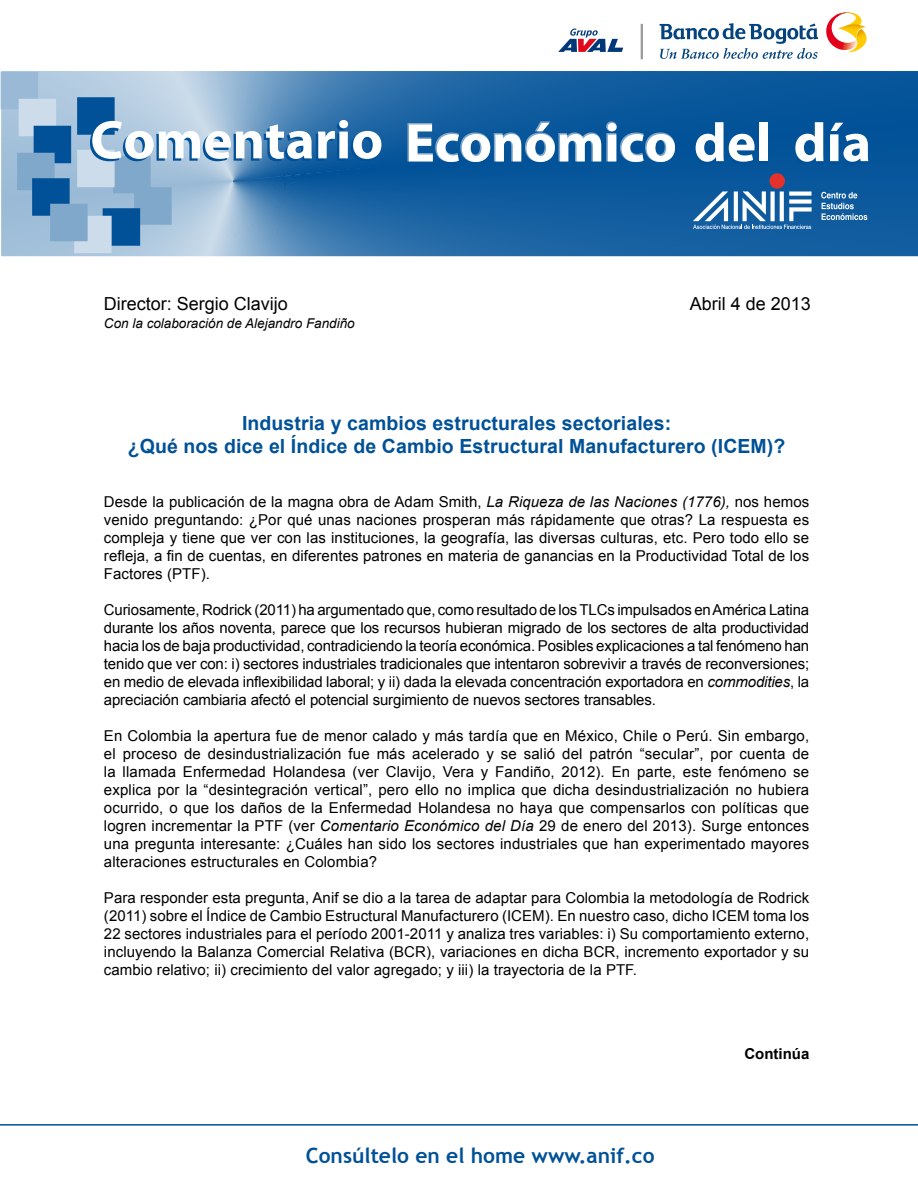
<style>
.page{position:relative;width:918px;height:1188px;background:#fff}
.page>*{position:absolute;margin:0;border:0;box-sizing:border-box;transform-origin:0 0}
.t1{font:700 21px "Trebuchet MS";color:#005198}
.t2{font:700 19.5px/23.4px "Arial";letter-spacing:.005em;color:#005198;text-align:center}
.t3{font:18px "Arial";color:#000}
.t4{font:15px/18px "Arial";letter-spacing:.005em;color:#000;text-align:justify}
.t5{font:700 15px "Arial";color:#000}
.t6{font:italic 13.5px "Arial";color:#000}
.s1{font-style:italic}
</style>
<div class="page">
<svg style="left:826px;top:12px;width:41px;height:41px"></svg>
<svg style="left:660px;top:23px;width:158px;height:36px"></svg>
<svg style="left:558px;top:29px;width:65px;height:23px"></svg>
<hr style="left:641px;top:24px;width:2px;height:35px;background:#999">
<svg style="left:1px;top:71px;width:917px;height:185px;background:#4b84b6"></svg>
<hr style="left:0;top:1124px;width:918px;height:2px;background:#005198">
<p class="t3" style="left:104px;top:292px;width:186px">Director: Sergio Clavijo</p>
<p class="t3" style="left:690px;top:292px;width:123px">Abril 4 de 2013</p>
<p class="t6" style="left:104px;top:315px;width:252px">Con la colaboración de Alejandro Fandiño</p>
<h2 class="t2" style="left:128px;top:412px;width:659px">Industria y cambios estructurales sectoriales:<br>¿Qué nos dice el Índice de Cambio Estructural Manufacturero (ICEM)?</h2>
<p class="t4" style="left:104px;top:493px;width:707px">Desde la publicación de la magna obra de Adam Smith, <span class="s1">La Riqueza de las Naciones (1776),</span> nos hemos venido preguntando: ¿Por qué unas naciones prosperan más rápidamente que otras? La respuesta es compleja y tiene que ver con las instituciones, la geografía, las diversas culturas, etc. Pero todo ello se refleja, a fin de cuentas, en diferentes patrones en materia de ganancias en la Productividad Total de los Factores (PTF).</p>
<p class="t4" style="left:104px;top:601px;width:707px">Curiosamente, Rodrick (2011) ha argumentado que, como resultado de los TLCs impulsados en América Latina durante los años noventa, parece que los recursos hubieran migrado de los sectores de alta productividad hacia los de baja productividad, contradiciendo la teoría económica. Posibles explicaciones a tal fenómeno han tenido que ver con: i) sectores industriales tradicionales que intentaron sobrevivir a través de reconversiones; en medio de elevada inflexibilidad laboral; y ii) dada la elevada concentración exportadora en <span class="s1">commodities</span>, la apreciación cambiaria afectó el potencial surgimiento de nuevos sectores transables.</p>
<p class="t4" style="left:104px;top:727px;width:707px">En Colombia la apertura fue de menor calado y más tardía que en México, Chile o Perú. Sin embargo, el proceso de desindustrialización fue más acelerado y se salió del patrón “secular”, por cuenta de la llamada Enfermedad Holandesa (ver Clavijo, Vera y Fandiño, 2012). En parte, este fenómeno se explica por la “desintegración vertical”, pero ello no implica que dicha desindustrialización no hubiera ocurrido, o que los daños de la Enfermedad Holandesa no haya que compensarlos con políticas que logren incrementar la PTF (ver <span class="s1">Comentario Económico del Día</span> 29 de enero del 2013). Surge entonces una pregunta interesante: ¿Cuáles han sido los sectores industriales que han experimentado mayores alteraciones estructurales en Colombia?</p>
<p class="t4" style="left:104px;top:889px;width:707px">Para responder esta pregunta, Anif se dio a la tarea de adaptar para Colombia la metodología de Rodrick (2011) sobre el Índice de Cambio Estructural Manufacturero (ICEM). En nuestro caso, dicho ICEM toma los 22 sectores industriales para el período 2001-2011 y analiza tres variables: i) Su comportamiento externo, incluyendo la Balanza Comercial Relativa (BCR), variaciones en dicha BCR, incremento exportador y su cambio relativo; ii) crecimiento del valor agregado; y iii) la trayectoria de la PTF.</p>
<h1 class="t1" style="left:306px;top:1142px;width:350px">Consúltelo en el home www.anif.co</h1>
<p class="t5" style="left:744px;top:1044px;width:66px">Continúa</p>
</div>
